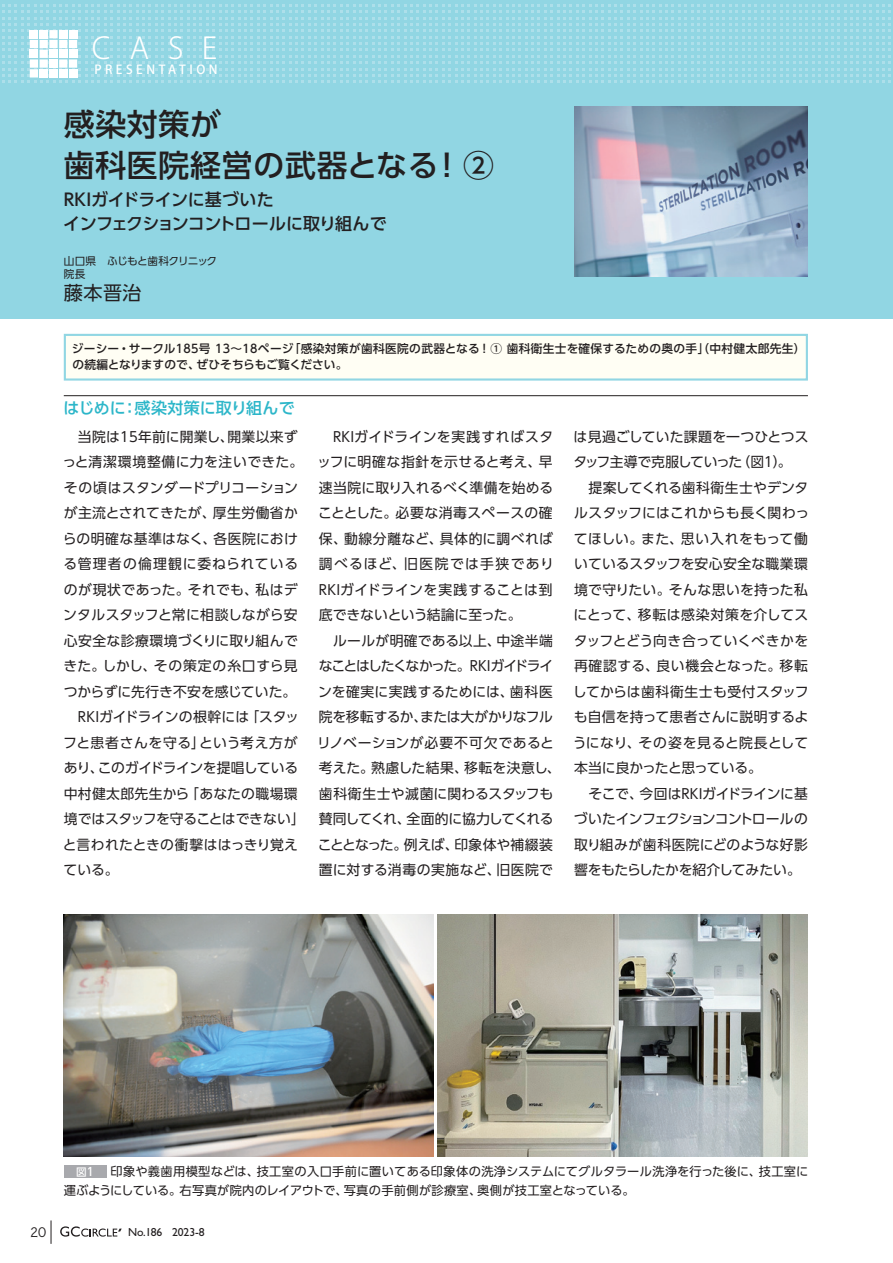
<style>
.page{position:relative;width:893px;height:1263px;background:#fff}
.page>*{position:absolute;margin:0;border:0;box-sizing:border-box;transform-origin:0 0}
.t1{font:500 30.9px/41.4px "UD Shin Go Pr 6 N";letter-spacing:.025em;color:#231f20}
.t2{font:300 29.7px "Koz Go Pro";color:#fff}
.t3{font:19.2px "UD Shin Go Pr 6 N";color:#231f20}
.t4{font:500 16.95px/23.4px "UD Shin Go Pr 6 N";letter-spacing:-.03em;color:#231f20}
.t5{font:500 15.9px "UD Shin Go Pr 6 N";letter-spacing:.005em;color:#2cb6c9}
.t6{font:13.8px/25.5px "UD Shin Go Pr 6 N";letter-spacing:.01em;color:#231f20}
.t7{font:13.8px "UD Shin Go Pr 6 N";letter-spacing:.03em;color:#231f20}
.t8{font:13.8px "UD Shin Go Pr 6 N";letter-spacing:-.015em;color:#231f20}
.t9{font:13.8px "UD Shin Go Pr 6 N";letter-spacing:-.035em;color:#231f20}
.t10{font:13.8px "UD Shin Go Pr 6 N";letter-spacing:-.01em;color:#231f20}
.t11{font:13.8px "UD Shin Go Pr 6 N";letter-spacing:.055em;color:#231f20}
.t12{font:13.8px "UD Shin Go Pr 6 N";letter-spacing:.04em;color:#231f20}
.t13{font:13.8px "UD Shin Go Pr 6 N";letter-spacing:.075em;color:#231f20}
.t14{font:13.35px "Copperplate Gothic Std 29 AB";color:#231f20}
.t15{font:500 12.3px "Koz Go Pro";letter-spacing:.29em;color:#fff}
.t16{font:12.15px/19.2px "UD Shin Go Pr 6 N";letter-spacing:.02em;color:#231f20}
.t17{font:500 11.7px/15.9px "UD Shin Go Pr 6 N";letter-spacing:.025em;color:#231f20}
.t18{font:11.7px "Gill Sans Std";letter-spacing:-.01em;color:#231f20}
.t19{font:10.65px/13.8px "UD Shin Go Pr 6 N";letter-spacing:-.05em;color:#231f20}
.t20{font:500 10.65px "UD Shin Go Pr 6 N";color:#fff}
.s1{font-family:"UD Shin Go C Oniz Pr 6 N"}
.s2{font-family:"DINOT";font-size:12.75px}
</style>
<div class="page">
<div style="left:0;top:0;width:893px;height:319px;background:#91d6e3"></div>
<svg style="left:2px;top:4px;width:889px;height:79px"></svg>
<div style="left:30px;top:30px;width:8px;height:8px;background:#fff"></div>
<div style="left:40px;top:30px;width:8px;height:8px;background:#fff"></div>
<div style="left:49px;top:30px;width:9px;height:8px;background:#fff"></div>
<div style="left:59px;top:30px;width:8px;height:8px;background:#fff"></div>
<div style="left:69px;top:30px;width:8px;height:8px;background:#fff"></div>
<div style="left:30px;top:40px;width:8px;height:8px;background:#fff"></div>
<div style="left:40px;top:40px;width:8px;height:8px;background:#fff"></div>
<div style="left:49px;top:40px;width:9px;height:8px;background:#fff"></div>
<div style="left:59px;top:40px;width:8px;height:8px;background:#fff"></div>
<div style="left:69px;top:40px;width:8px;height:8px;background:#fff"></div>
<div style="left:30px;top:50px;width:8px;height:8px;background:#fff"></div>
<div style="left:40px;top:50px;width:8px;height:8px;background:#fff"></div>
<div style="left:49px;top:50px;width:9px;height:8px;background:#fff"></div>
<div style="left:59px;top:50px;width:8px;height:8px;background:#fff"></div>
<div style="left:69px;top:50px;width:8px;height:8px;background:#fff"></div>
<div style="left:30px;top:59px;width:8px;height:9px;background:#fff"></div>
<div style="left:40px;top:59px;width:8px;height:9px;background:#fff"></div>
<div style="left:49px;top:59px;width:9px;height:9px;background:#fff"></div>
<div style="left:59px;top:59px;width:8px;height:9px;background:#fff"></div>
<div style="left:69px;top:59px;width:8px;height:9px;background:#fff"></div>
<div style="left:30px;top:69px;width:8px;height:9px;background:#fff"></div>
<div style="left:40px;top:69px;width:8px;height:9px;background:#fff"></div>
<div style="left:49px;top:69px;width:9px;height:9px;background:#fff"></div>
<div style="left:59px;top:69px;width:8px;height:9px;background:#fff"></div>
<div style="left:69px;top:69px;width:8px;height:9px;background:#fff"></div>
<img style="left:574px;top:106px;width:234px;height:170px">
<hr style="left:64px;top:395px;width:744px;height:1px;background:#231f20">
<div style="left:64px;top:1165px;width:42px;height:13px;background:#a8a9ad"></div>
<img style="left:438px;top:914px;width:370px;height:243px">
<img style="left:64px;top:914px;width:370px;height:243px">
<div style="left:65px;top:335px;width:742px;height:44px;background:#fffef4"></div>
<div style="left:64px;top:334px;width:744px;height:47px;border:2px solid #91d6e3"></div>
<svg style="left:51px;top:1220px;width:1px;height:24px"></svg>
<svg style="left:60px;top:1226px;width:62px;height:10px"></svg>
<h2 class="t2" style="left:92px;top:29px;width:127px">CASE</h2>
<p class="t15" style="left:94px;top:61px;width:125px">PRESENTATION</p>
<h1 class="t1" style="left:64px;top:102px;width:432px">感染対策が<br>歯科医院経営の武器となる！2</h1>
<p class="t4" style="left:63px;top:188px;width:325px">RKIガイドラインに基づいた<br>インフェクションコントロールに取り組んで</p>
<p class="t19" style="left:64px;top:253px;width:155px">山口県　ふじもと歯科クリニック院長</p>
<h3 class="t3" style="left:64px;top:277px;width:79px">藤本晋治</h3>
<p class="t17" style="left:72px;top:340px;width:735px">ジーシー・サークル<span class="s1">185</span>号 <span class="s1">13</span>～<span class="s1">18</span>ページ「感染対策が歯科医院の武器となる！① 歯科衛生士を確保するための奥の手」（中村健太郎先生）の続編となりますので、ぜひそちらもご覧ください。</p>
<p class="t5" style="left:64px;top:395px;width:233px">はじめに：感染対策に取り組んで</p>
<p class="t6" style="left:64px;top:423px;width:235px">　当院は<span class="s1">15</span>年前に開業し、開業以来ず</p>
<p class="t7" style="left:62px;top:451px;width:242px">っと清潔環境整備に力を注いできた。</p>
<p class="t6" style="left:64px;top:474px;width:236px">その頃はスタンダードプリコーション</p>
<p class="t6" style="left:64px;top:500px;width:236px">が主流とされてきたが、厚生労働省か</p>
<p class="t7" style="left:63px;top:527px;width:237px">らの明確な基準はなく、各医院におけ</p>
<p class="t13" style="left:63px;top:553px;width:236px">る管理者の倫理観に委ねられている</p>
<p class="t7" style="left:64px;top:578px;width:235px">のが現状であった。それでも、私はデ</p>
<p class="t6" style="left:63px;top:602px;width:236px">ンタルスタッフと常に相談しながら安</p>
<p class="t7" style="left:64px;top:629px;width:236px">心安全な診療環境づくりに取り組んで</p>
<p class="t11" style="left:63px;top:655px;width:236px">きた。しかし、その策定の糸口すら見</p>
<p class="t6" style="left:64px;top:678px;width:234px">つからずに先行き不安を感じていた。</p>
<p class="t8" style="left:78px;top:706px;width:223px"><span class="s1">RKI</span>ガイドラインの根幹には「スタッ</p>
<p class="t12" style="left:63px;top:731px;width:236px">フと患者さんを守る」という考え方が</p>
<p class="t9" style="left:64px;top:757px;width:236px">あり、このガイドラインを提唱している</p>
<p class="t6" style="left:64px;top:780px;width:235px">中村健太郎先生から「あなたの職場環</p>
<p class="t10" style="left:64px;top:808px;width:243px">境ではスタッフを守ることはできない」</p>
<p class="t6" style="left:63px;top:831px;width:237px">と言われたときの衝撃ははっきり覚え</p>
<p class="t6" style="left:64px;top:857px;width:57px">ている。</p>
<p class="t6" style="left:317px;top:423px;width:245px;text-indent:16px"><span class="s1">RKI</span>ガイドラインを実践すればスタッフに明確な指針を示せると考え、早速当院に取り入れるべく準備を始めることとした。必要な消毒スペースの確保、動線分離など、具体的に調べれば調べるほど、旧医院では手狭であり<br><span class="s1">RKI</span>ガイドラインを実践することは到底できないという結論に至った。<br>　ルールが明確である以上、中途半端なことはしたくなかった。<span class="s1">RKI</span>ガイドラインを確実に実践するためには、歯科医院を移転するか、または大がかりなフルリノベーションが必要不可欠であると考えた。熟慮した結果、移転を決意し、歯科衛生士や滅菌に関わるスタッフも賛同してくれ、全面的に協力してくれることとなった。例えば、印象体や補綴装置に対する消毒の実施など、旧医院で</p>
<p class="t6" style="left:573px;top:423px;width:238px">は見過ごしていた課題を一つひとつスタッフ主導で克服していった（図<span class="s1">1</span>）。<br>　提案してくれる歯科衛生士やデンタルスタッフにはこれからも長く関わってほしい。また、思い入れをもって働いているスタッフを安心安全な職業環境で守りたい。そんな思いを持った私にとって、移転は感染対策を介してスタッフとどう向き合っていくべきかを再確認する、良い機会となった。移転してからは歯科衛生士も受付スタッフも自信を持って患者さんに説明するようになり、その姿を見ると院長として本当に良かったと思っている。<br>　そこで、今回は<span class="s1">RKI</span>ガイドラインに基づいたインフェクションコントロールの取り組みが歯科医院にどのような好影響をもたらしたかを紹介してみたい。</p>
<p class="t16" style="left:64px;top:1161px;width:746px;text-indent:47px">印象や義歯用模型などは、技工室の入口手前に置いてある印象体の洗浄システムにてグルタラール洗浄を行った後に、技工室に運ぶようにしている。右写真が院内のレイアウトで、写真の手前側が診療室、奥側が技工室となっている。</p>
<p class="t20" style="left:76px;top:1163px;width:19px">図<span class="s2">1</span></p>
<p class="t14" style="left:30px;top:1224px;width:18px">20</p>
<p class="t18" style="left:128px;top:1226px;width:78px">No.186 2023-8</p>
</div>
